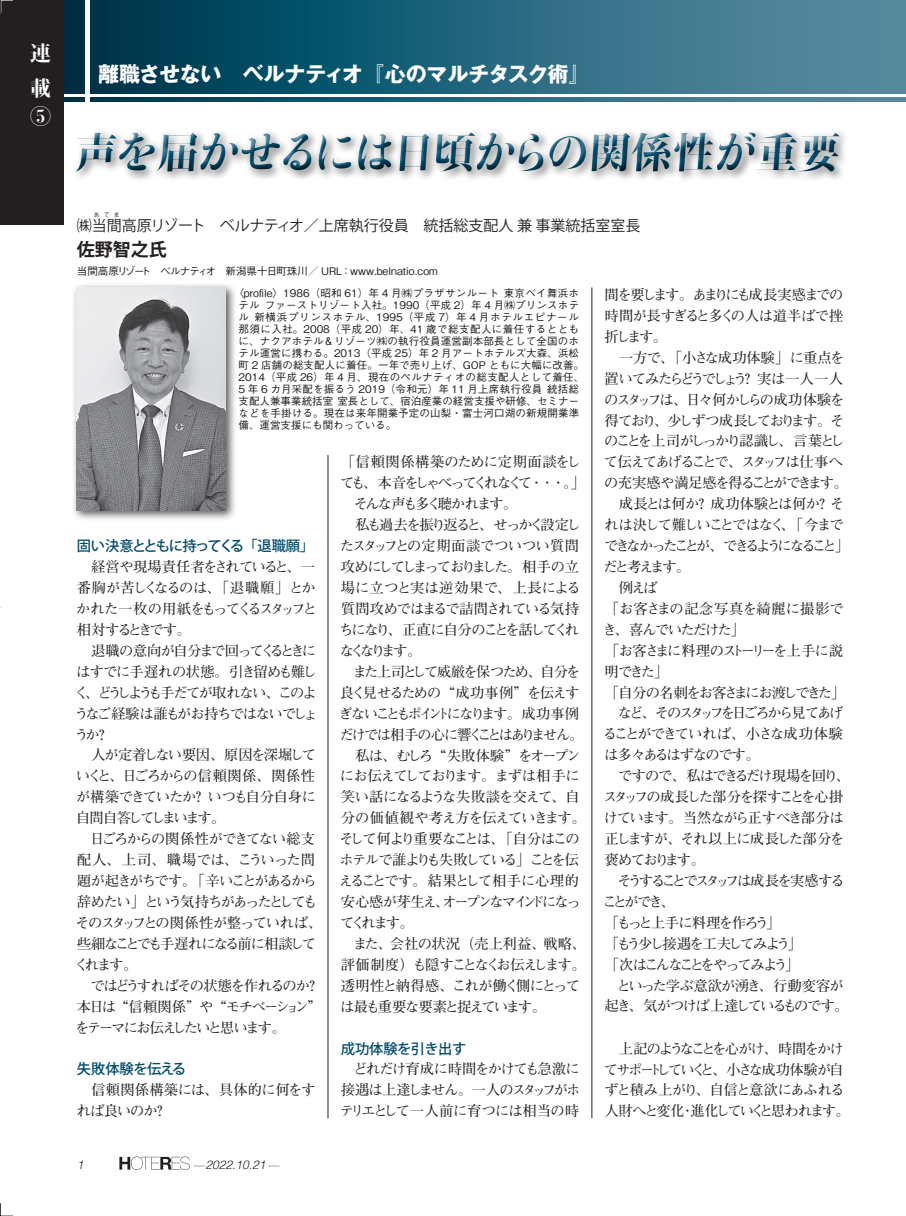
<style>
.page{position:relative;width:906px;height:1216px;background:#fff}
.page>*{position:absolute;margin:0;border:0;box-sizing:border-box;transform-origin:0 0}
.t1{font:800 42px "Kocho Std";color:#004b6c}
.t2{font:700 21px "Gothic MB101 Pro";letter-spacing:-.02em;color:#fff}
.t3{font:800 21px/35px "Kocho Std";color:#fff}
.t4{font:700 18px "Koz Go Pr 6 N";color:#231f20}
.t5{font:15px "Koz Go Pr 6 N";color:#231f20}
.t6{font:700 14.25px/20.9px "Futo Min A101 Pro";letter-spacing:-.11em;color:#231f20}
.t7{font:700 14.25px/20.9px "Futo Min A101 Pro";letter-spacing:-.04em;color:#231f20}
.t8{font:500 14.25px "Koz Go Pr 6 N";letter-spacing:-.095em;color:#004b6c}
.t9{font:500 14.25px "Koz Go Pr 6 N";letter-spacing:-.04em;color:#004b6c}
.t10{font:italic 300 12px "Helvetica";color:#231f20}
.t11{font:500 10.5px/12px "Gothic BBB Pro";letter-spacing:.015em;color:#231f20}
.t12{font:6px "Koz Go Pr 6 N";color:#231f20}
.s1{font-family:"Koz Go Pr 6 N";font-weight:200;font-style:normal;font-size:10.5px}
</style>
<div class="page">
<svg style="left:119px;top:1156px;width:70px;height:14px"></svg>
<div style="left:0;top:0;width:64px;height:225px;background:#231f20"></div>
<div style="left:64px;top:0;width:841px;height:93px;background:linear-gradient(to right,#00354c,#5c92a8)"></div>
<svg style="left:64px;top:97px;width:841px;height:5px;background:#25637a"></svg>
<div style="left:85px;top:0;width:5px;height:102px;background:#fff"></div>
<div style="left:72px;top:282px;width:165px;height:240px;background:#231f20;opacity:.75"></div>
<img style="left:77px;top:287px;width:149px;height:224px">
<svg style="left:75px;top:131px;width:771px;height:48px"></svg>
<hr style="left:327px;top:455px;width:1px;height:663px;background:#231f20">
<hr style="left:591px;top:287px;width:1px;height:831px;background:#231f20">
<svg style="left:0;top:0;width:13px;height:13px"></svg>
<svg style="left:0;top:1203px;width:13px;height:13px"></svg>
<svg style="left:905px;top:0;width:1px;height:13px"></svg>
<h2 class="t3" style="left:30px;top:33px;width:22px">連載</h2>
<h2 class="t3" style="left:30px;top:95px;width:22px">⑤</h2>
<h2 class="t2" style="left:98px;top:57px;width:493px">離職させない　ベルナティオ『心のマルチタスク術』</h2>
<h1 class="t1" style="left:74px;top:119px;width:770px">声を届かせるには日頃からの関係性が重要</h1>
<p class="t12" style="left:94px;top:211px;width:28px">あてま</p>
<p class="t4" style="left:77px;top:239px;width:91px">佐野智之氏</p>
<p class="t11" style="left:77px;top:263px;width:362px">当間高原リゾート　ベルナティオ　新潟県十日町珠川／ URL：www.belnatio.com</p>
<p class="t5" style="left:77px;top:217px;width:565px">㈱当間高原リゾート　ベルナティオ／上席執行役員　統括総支配人 兼 事業統括室室長</p>
<p class="t11" style="left:238px;top:285px;width:347px;text-indent:-5px">〈profile〉1986（昭和 61）年 4 月㈱プラザサンルート 東京ベイ舞浜ホテル ファーストリゾート入社。1990（平成 2）年 4 月㈱プリンスホテル 新横浜プリンスホテル、1995（平成 7）年 4 月ホテルエピナール那須に入社。2008（平成 20）年、41 歳で総支配人に着任するとともに、ナクアホテル＆リゾーツ㈱の執行役員運営副本部長として全国のホテル運営に携わる。2013（平成 25）年 2 月アートホテルズ大森、浜松町 2 店舗の総支配人に着任。一年で売り上げ、GOP ともに大幅に改善。2014（平成 26）年 4 月、現在のペルナティオの総支配人として着任、5 年 6 カ月采配を振るう 2019（令和元）年 11 月上席執行役員 統括総支配人兼事業統括室 室長として、宿泊産業の経営支援や研修、セミナーなどを手掛ける。現在は来年開業予定の山梨・富士河口湖の新規開業準備、運営支援にも関わっている。</p>
<p class="t8" style="left:77px;top:538px;width:239px">固い決意とともに持ってくる「退職願」</p>
<p class="t6" style="left:74px;top:554px;width:249px">　経営や現場責任者をされていると、一番胸が苦しくなるのは、「退職願」とかかれた一枚の用紙をもってくるスタッフと相対するときです。<br>　退職の意向が自分まで回ってくるときにはすでに手遅れの状態。引き留めも難しく、どうしようも手だてが取れない、このようなご経験は誰もがお持ちではないでしょうか？<br>　人が定着しない要因、原因を深堀していくと、日ごろからの信頼関係、関係性が構築できていたか？ いつも自分自身に自問自答してしまいます。<br>　日ごろからの関係性ができてない総支配人、上司、職場では、こういった問題が起きがちです。「辛いことがあるから辞めたい」という気持ちがあったとしてもそのスタッフとの関係性が整っていれば、些細なことでも手遅れになる前に相談してくれます。<br>　ではどうすればその状態を作れるのか？本日は“信頼関係”や“モチベーション”をテーマにお伝えしたいと思います。</p>
<p class="t9" style="left:77px;top:1061px;width:111px">失敗体験を伝える</p>
<p class="t7" style="left:77px;top:1077px;width:240px">　信頼関係構築には、具体的に何をすれば良いのか？</p>
<p class="t10" style="left:77px;top:1154px;width:8px">1</p>
<p class="t10" style="left:194px;top:1154px;width:87px"><span class="s1">—</span>2022.10.21 <span class="s1">—</span></p>
<p class="t6" style="left:338px;top:450px;width:249px">「信頼関係構築のために定期面談をしても、本音をしゃべってくれなくて・・・。」　そんな声も多く聴かれます。<br>　私も過去を振り返ると、せっかく設定したスタッフとの定期面談でついつい質問攻めにしてしまっておりました。相手の立場に立つと実は逆効果で、上長による質問攻めではまるで詰問されている気持ちになり、正直に自分のことを話してくれなくなります。<br>　また上司として威厳を保つため、自分を良く見せるための“成功事例”を伝えすぎないこともポイントになります。成功事例だけでは相手の心に響くことはありません。　私は、むしろ“失敗体験”をオープンにお伝えてしております。まずは相手に笑い話になるような失敗談を交えて、自分の価値観や考え方を伝えていきます。そして何より重要なことは、「自分はこのホテルで誰よりも失敗している」ことを伝えることです。結果として相手に心理的安心感が芽生え、オープンなマインドになってくれます。<br>　また、会社の状況（売上利益、戦略、評価制度）も隠すことなくお伝えします。透明性と納得感、これが働く側にとっては最も重要な要素と捉えています。</p>
<p class="t9" style="left:340px;top:1040px;width:127px">成功体験を引き出す</p>
<p class="t6" style="left:339px;top:1057px;width:242px;text-align:justify">　どれだけ育成に時間をかけても急激に接遇は上達しません。一人のスタッフがホテリエとして一人前に育つには相当の時</p>
<p class="t6" style="left:602px;top:282px;width:249px">間を要します。あまりにも成長実感までの時間が長すぎると多くの人は道半ばで挫折します。<br>　一方で、「小さな成功体験」に重点を置いてみたらどうでしょう？ 実は一人一人のスタッフは、日々何かしらの成功体験を得ており、少しずつ成長しております。そのことを上司がしっかり認識し、言葉として伝えてあげることで、スタッフは仕事への充実感や満足感を得ることができます。　成長とは何か？ 成功体験とは何か？ それは決して難しいことではなく、「今までできなかったことが、できるようになること」だと考えます。<br>　例えば<br>「お客さまの記念写真を綺麗に撮影でき、喜んでいただけた」<br>「お客さまに料理のストーリーを上手に説明できた」<br>「自分の名刺をお客さまにお渡しできた」　など、そのスタッフを日ごろから見てあげることができていれば、小さな成功体験は多々あるはずなのです。<br>　ですので、私はできるだけ現場を回り、スタッフの成長した部分を探すことを心掛けています。当然ながら正すべき部分は正しますが、それ以上に成長した部分を褒めております。<br>　そうすることでスタッフは成長を実感することができ、<br>「もっと上手に料理を作ろう」<br>「もう少し接遇を工夫してみよう」<br>「次はこんなことをやってみよう」<br>　といった学ぶ意欲が湧き、行動変容が起き、気がつけば上達しているものです。</p>
<p class="t6" style="left:603px;top:1036px;width:247px">　上記のようなことを心がけ、時間をかけてサポートしていくと、小さな成功体験が自ずと積み上がり、自信と意欲にあふれる人財へと変化・進化していくと思われます。</p>
</div>
